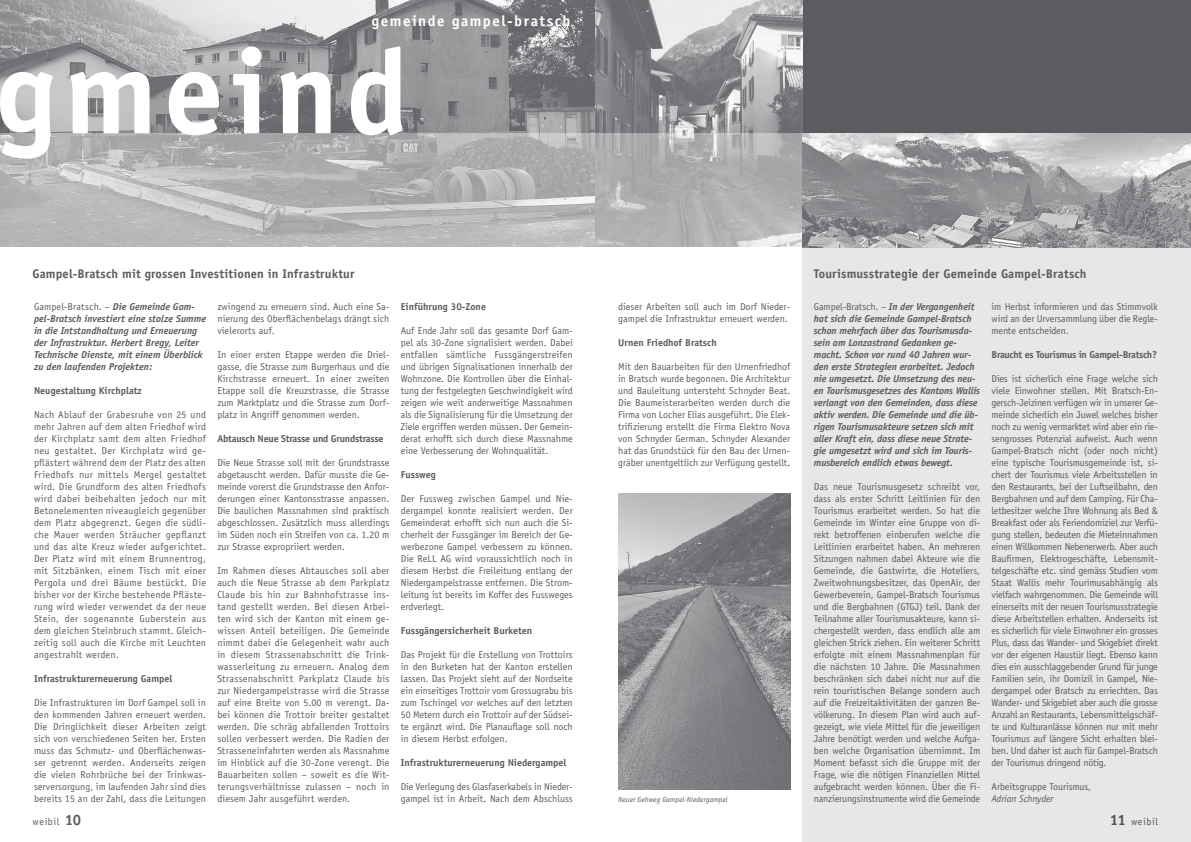
<style>
.page{position:relative;width:1191px;height:842px;background:#fff}
.page>*{position:absolute;margin:0;border:0;box-sizing:border-box;transform-origin:0 0}
.t1{font:700 120px "Officina Sans";letter-spacing:.055em;color:#fff}
.t2{font:700 15px "Officina Sans";letter-spacing:.1em;color:#fff}
.t3{font:700 12.5px "Officina Sans";letter-spacing:.01em;color:#5c5c60}
.t4{font:10px/12px "Officina Sans";color:#5c5c60;text-align:justify}
.t5{font:italic 700 10px/12px "Officina Sans";letter-spacing:-.01em;color:#5c5c60}
.t6{font:700 10px "Officina Sans";color:#5c5c60}
.t7{font:700 10px "Officina Sans";letter-spacing:-.03em;color:#5c5c60}
.t8{font:700 10px "Officina Sans";letter-spacing:-.02em;color:#5c5c60}
.t9{font:italic 10px "Officina Sans";letter-spacing:-.01em;color:#5c5c60}
.t10{font:italic 7.5px "Officina Sans";letter-spacing:.01em;color:#5c5c60}
.s1{font-weight:400;font-style:normal}
.s2{font-weight:700;font-size:15px}
</style>
<div class="page">
<div style="left:0;top:0;width:1191px;height:247px;background:#5c5c60"></div>
<img style="left:0;top:0;width:802px;height:133px">
<div style="left:801px;top:247px;width:390px;height:595px;background:#e7e7e7"></div>
<svg style="left:0;top:133px;width:1191px;height:114px;background:#b5b5b7"></svg>
<img style="left:618px;top:493px;width:172px;height:297px">
<img style="left:802px;top:134px;width:389px;height:113px">
<h2 class="t2" style="left:372px;top:12px;width:200px">gemeinde gampel-bratsch</h2>
<h1 class="t1" style="left:-4px;top:18px;width:413px">gmeind</h1>
<p class="t3" style="left:33px;top:266px;width:323px">Gampel-Bratsch mit grossen Investitionen in Infrastruktur</p>
<p class="t5" style="left:34px;top:300px;width:173px"><span class="s1">Gampel-Bratsch. –</span> Die Gemeinde Gam&shy;pel-Bratsch investiert eine stolze Summe in die Intstandhaltung und Erneuerung der Infrastruktur. Herbert Bregy, Leiter Technische Dienste, mit einem Überblick zu den laufenden Projekten:</p>
<p class="t6" style="left:34px;top:384px;width:109px">Neugestaltung Kirchplatz</p>
<p class="t4" style="left:34px;top:408px;width:173px">Nach Ablauf der Grabesruhe von 25 und mehr Jahren auf dem alten Friedhof wird der Kirchplatz samt dem alten Friedhof neu gestaltet. Der Kirchplatz wird ge&shy;pflästert während dem der Platz des alten Friedhofs nur mittels Mergel gestaltet wird. Die Grundform des alten Friedhofs wird dabei beibehalten jedoch nur mit Betonelementen niveaugleich gegenüber dem Platz abgegrenzt. Gegen die südli&shy;che Mauer werden Sträucher gepflanzt und das alte Kreuz wieder aufgerichtet.<br>Der Platz wird mit einem Brunnentrog, mit Sitzbänken, einem Tisch mit einer Pergola und drei Bäume bestückt. Die bisher vor der Kirche bestehende Pfläste&shy;rung wird wieder verwendet da der neue Stein, der sogenannte Guberstein aus dem gleichen Steinbruch stammt. Gleich&shy;zeitig soll auch die Kirche mit Leuchten angestrahlt werden.</p>
<p class="t6" style="left:34px;top:672px;width:140px">Infrastrukturerneuerung Gampel</p>
<p class="t4" style="left:34px;top:696px;width:174px">Die Infrastrukturen im Dorf Gampel soll in den kommenden Jahren erneuert werden.<br>Die Dringlichkeit dieser Arbeiten zeigt sich von verschiedenen Seiten her. Ersten muss das Schmutz- und Oberflächenwas&shy;ser getrennt werden. Anderseits zeigen die vielen Rohrbrüche bei der Trinkwas&shy;serversorgung, im laufenden Jahr sind dies bereits 15 an der Zahl, dass die Leitungen</p>
<p class="t4" style="left:217px;top:300px;width:173px">zwingend zu erneuern sind. Auch eine Sa&shy;nierung des Oberflächenbelags drängt sich vielerorts auf.</p>
<p class="t4" style="left:217px;top:348px;width:174px">In einer ersten Etappe werden die Driel&shy;gasse, die Strasse zum Burgerhaus und die Kirchstrasse erneuert. In einer zweiten Etappe soll die Kreuzstrasse, die Strasse zum Marktplatz und die Strasse zum Dorf&shy;platz in Angriff genommen werden.</p>
<p class="t8" style="left:217px;top:432px;width:168px">Abtausch Neue Strasse und Grundstrasse</p>
<p class="t4" style="left:217px;top:456px;width:173px">Die Neue Strasse soll mit der Grundstrasse abgetauscht werden. Dafür musste die Ge&shy;meinde vorerst die Grundstrasse den Anfor&shy;derungen einer Kantonsstrasse anpassen.<br>Die baulichen Massnahmen sind praktisch abgeschlossen. Zusätzlich muss allerdings im Süden noch ein Streifen von ca. 1.20 m zur Strasse expropriiert werden.</p>
<p class="t4" style="left:217px;top:564px;width:173px">Im Rahmen dieses Abtausches soll aber auch die Neue Strasse ab dem Parkplatz Claude bis hin zur Bahnhofstrasse ins&shy;tand gestellt werden. Bei diesen Arbei&shy;ten wird sich der Kanton mit einem ge&shy;wissen Anteil beteiligen. Die Gemeinde nimmt dabei die Gelegenheit wahr auch in diesem Strassenabschnitt die Trink&shy;wasserleitung zu erneuern. Analog dem Strassenabschnitt Parkplatz Claude bis zur Niedergampelstrasse wird die Strasse auf eine Breite von 5.00 m verengt. Da&shy;bei können die Trottoir breiter gestaltet werden. Die schräg abfallenden Trottoirs sollen verbessert werden. Die Radien der Strasseneinfahrten werden als Massnahme im Hinblick auf die 30-Zone verengt. Die Bauarbeiten sollen – soweit es die Wit&shy;terungsverhältnisse zulassen – noch in diesem Jahr ausgeführt werden.</p>
<p class="t6" style="left:401px;top:300px;width:87px">Einführung 30-Zone</p>
<p class="t4" style="left:401px;top:324px;width:174px">Auf Ende Jahr soll das gesamte Dorf Gam&shy;pel als 30-Zone signalisiert werden. Dabei entfallen sämtliche Fussgängerstreifen und übrigen Signalisationen innerhalb der Wohnzone. Die Kontrollen über die Einhal&shy;tung der festgelegten Geschwindigkeit wird zeigen wie weit anderweitige Massnahmen als die Signalisierung für die Umsetzung der Ziele ergriffen werden müssen. Der Gemein&shy;derat erhofft sich durch diese Massnahme eine Verbesserung der Wohnqualität.</p>
<p class="t6" style="left:401px;top:468px;width:37px">Fussweg</p>
<p class="t4" style="left:401px;top:492px;width:174px">Der Fussweg zwischen Gampel und Nie&shy;dergampel konnte realisiert werden. Der Gemeinderat erhofft sich nun auch die Si&shy;cherheit der Fussgänger im Bereich der Ge&shy;werbezone Gampel verbessern zu können.<br>Die ReLL AG wird voraussichtlich noch in diesem Herbst die Freileitung entlang der Niedergampelstrasse entfernen. Die Strom&shy;leitung ist bereits im Koffer des Fussweges erdverlegt.</p>
<p class="t6" style="left:401px;top:624px;width:133px">Fussgängersicherheit Burketen</p>
<p class="t4" style="left:401px;top:648px;width:173px">Das Projekt für die Erstellung von Trottoirs in den Burketen hat der Kanton erstellen lassen. Das Projekt sieht auf der Nordseite ein einseitiges Trottoir vom Grossugrabu bis zum Tschingel vor welches auf den letzten 50 Metern durch ein Trottoir auf der Südsei&shy;te ergänzt wird. Die Planauflage soll noch in diesem Herbst erfolgen.</p>
<p class="t6" style="left:401px;top:756px;width:167px">Infrastrukturerneuerung Niedergampel</p>
<p class="t4" style="left:401px;top:780px;width:173px">Die Verlegung des Glasfaserkabels in Nieder&shy;gampel ist in Arbeit. Nach dem Abschluss</p>
<p class="t4" style="left:618px;top:300px;width:173px">dieser Arbeiten soll auch im Dorf Nieder&shy;gampel die Infrastruktur erneuert werden.</p>
<p class="t6" style="left:618px;top:336px;width:100px">Urnen Friedhof Bratsch</p>
<p class="t4" style="left:618px;top:360px;width:174px">Mit den Bauarbeiten für den Urnenfriedhof in Bratsch wurde begonnen. Die Architektur und Bauleitung untersteht Schnyder Beat.<br>Die Baumeisterarbeiten werden durch die Firma von Locher Elias ausgeführt. Die Elek&shy;trifizierung erstellt die Firma Elektro Nova von Schnyder German. Schnyder Alexander hat das Grundstück für den Bau der Urnen&shy;gräber unentgeltlich zur Verfügung gestellt.</p>
<p class="t10" style="left:618px;top:795px;width:111px">Neuer Gehweg Gampel-Niedergampel</p>
<p class="t3" style="left:814px;top:266px;width:274px">Tourismusstrategie der Gemeinde Gampel-Bratsch</p>
<p class="t5" style="left:814px;top:300px;width:168px"><span class="s1">Gampel-Bratsch. –</span> In der Vergangenheit hat sich die Gemeinde Gampel-Bratsch schon mehrfach über das Tourismusda&shy;sein am Lonzastrand Gedanken ge&shy;macht. Schon vor rund 40 Jahren wur&shy;den erste Strategien erarbeitet. Jedoch nie umgesetzt. Die Umsetzung des neu&shy;en Tourismusgesetzes des Kantons Wallis verlangt von den Gemeinden, dass diese aktiv werden. Die Gemeinde und die üb&shy;rigen Tourismusakteure setzen sich mit aller Kraft ein, dass diese neue Strate&shy;gie umgesetzt wird und sich im Touris&shy;musbereich endlich etwas bewegt.</p>
<p class="t4" style="left:814px;top:480px;width:168px">Das neue Tourismusgesetz schreibt vor, dass als erster Schritt Leitlinien für den Tourismus erarbeitet werden. So hat die Gemeinde im Winter eine Gruppe von di&shy;rekt betroffenen einberufen welche die Leitlinien erarbeitet haben. An mehreren Sitzungen nahmen dabei Akteure wie die Gemeinde, die Gastwirte, die Hoteliers, Zweitwohnungsbesitzer, das OpenAir, der Gewerbeverein, Gampel-Bratsch Tourismus und die Bergbahnen (GTGJ) teil. Dank der Teilnahme aller Tourismusakteure, kann si&shy;chergestellt werden, dass endlich alle am gleichen Strick ziehen. Ein weiterer Schritt erfolgte mit einem Massnahmenplan für die nächsten 10 Jahre. Die Massnahmen beschränken sich dabei nicht nur auf die rein touristischen Belange sondern auch auf die Freizeitaktivitäten der ganzen Be&shy;völkerung. In diesem Plan wird auch auf&shy;gezeigt, wie viele Mittel für die jeweiligen Jahre benötigt werden und welche Aufga&shy;ben welche Organisation übernimmt. Im Moment befasst sich die Gruppe mit der Frage, wie die nötigen Finanziellen Mittel aufgebracht werden können. Über die Fi&shy;nanzierungsinstrumente wird die Gemeinde</p>
<p class="t4" style="left:991px;top:300px;width:168px">im Herbst informieren und das Stimmvolk wird an der Urversammlung über die Regle&shy;mente entscheiden.</p>
<p class="t7" style="left:991px;top:348px;width:167px">Braucht es Tourismus in Gampel-Bratsch?</p>
<p class="t4" style="left:991px;top:372px;width:168px">Dies ist sicherlich eine Frage welche sich viele Einwohner stellen. Mit Bratsch-En&shy;gersch-Jeizinen verfügen wir in unserer Ge&shy;meinde sicherlich ein Juwel welches bisher noch zu wenig vermarktet wird aber ein rie&shy;sengrosses Potenzial aufweist. Auch wenn Gampel-Bratsch nicht (oder noch nicht) eine typische Tourismusgemeinde ist, si&shy;chert der Tourismus viele Arbeitsstellen in den Restaurants, bei der Luftseilbahn, den Bergbahnen und auf dem Camping. Für Cha&shy;letbesitzer welche Ihre Wohnung als Bed &amp; Breakfast oder als Feriendomiziel zur Verfü&shy;gung stellen, bedeuten die Mieteinnahmen einen Willkommen Nebenerwerb. Aber auch Baufirmen, Elektrogeschäfte, Lebensmit&shy;telgeschäfte etc. sind gemäss Studien vom Staat Wallis mehr Tourimusabhängig als vielfach wahrgenommen. Die Gemeinde will einerseits mit der neuen Tourismusstrategie diese Arbeitstellen erhalten. Anderseits ist es sicherlich für viele Einwohner ein grosses Plus, dass das Wander- und Skigebiet direkt vor der eigenen Haustür liegt. Ebenso kann dies ein ausschlaggebender Grund für junge Familien sein, ihr Domizil in Gampel, Nie&shy;dergampel oder Bratsch zu erriechten. Das Wander- und Skigebiet aber auch die grosse Anzahl an Restaurants, Lebensmittelgschäf&shy;te und Kulturanlässe können nur mit mehr Tourismus auf längere Sicht erhalten blei&shy;ben. Und daher ist auch für Gampel-Bratsch der Tourismus dringend nötig.</p>
<p class="t4" style="left:991px;top:780px;width:101px">Arbeitsgruppe Tourismus,</p>
<p class="t9" style="left:991px;top:792px;width:63px">Adrian Schnyder</p>
<p class="t4" style="left:33px;top:816px;width:50px">weibil <span class="s2">10</span></p>
<p class="t4" style="left:1109px;top:816px;width:50px"><span class="s2">11</span> weibil</p>
</div>
